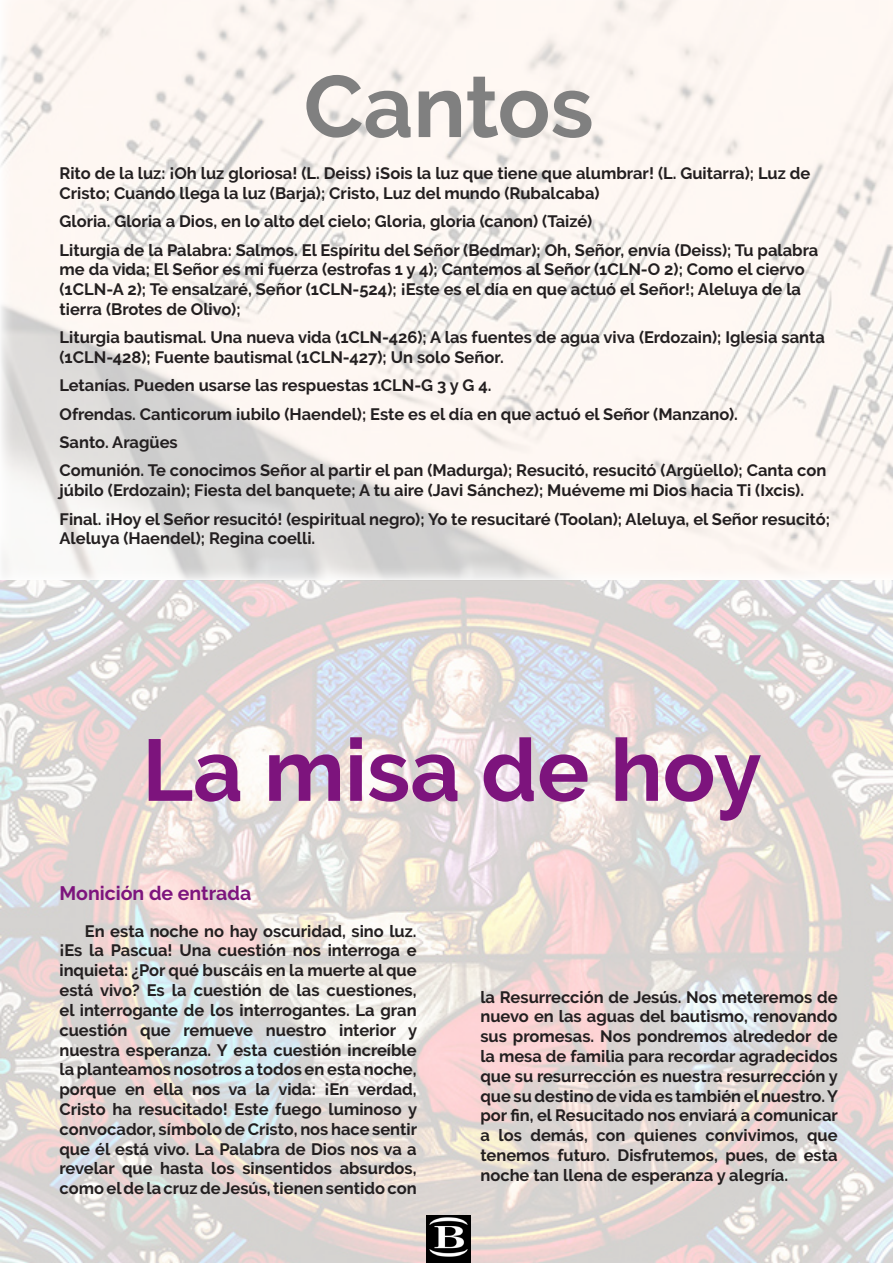
<style>
.page{position:relative;width:893px;height:1263px;background:#fff}
.page>*{position:absolute;margin:0;border:0;box-sizing:border-box;transform-origin:0 0}
.titulos_oro{font:700 87px "Raleway";color:#7d147d}
.titulos_oro-2{font:700 87px "Raleway";color:#808080}
.t1{font:700 19.5px "Raleway";color:#7d147d}
.t2{font:700 16.5px/19.8px "Raleway";color:#231f20}
</style>
<div class="page">
<img style="left:0;top:0;width:893px;height:1263px">
<img style="left:427px;top:1216px;width:44px;height:47px">
<p class="titulos_oro-2" style="left:304px;top:57px;width:291px">Cantos</p>
<p class="t2" style="left:60px;top:164px;width:752px">Rito de la luz: ¡Oh luz gloriosa! (L. Deiss) ¡Sois la luz que tiene que alumbrar! (L. Guitarra); Luz de<br>Cristo; Cuando llega la luz (Barja); Cristo, Luz del mundo (Rubalcaba)</p>
<p class="t2" style="left:60px;top:212px;width:534px">Gloria. Gloria a Dios, en lo alto del cielo; Gloria, gloria (canon) (Taizé)</p>
<p class="t2" style="left:60px;top:240px;width:760px">Liturgia de la Palabra: Salmos. El Espíritu del Señor (Bedmar); Oh, Señor, envía (Deiss); Tu palabra me da vida; El Señor es mi fuerza (estrofas 1 y 4); Cantemos al Señor (1CLN-O 2); Como el ciervo (1CLN-A 2); Te ensalzaré, Señor (1CLN-524); ¡Este es el día en que actuó el Señor!; Aleluya de la tierra (Brotes de Olivo);</p>
<p class="t2" style="left:60px;top:328px;width:767px">Liturgia bautismal. Una nueva vida (1CLN-426); A las fuentes de agua viva (Erdozain); Iglesia santa (1CLN-428); Fuente bautismal (1CLN-427); Un solo Señor.</p>
<p class="t2" style="left:60px;top:376px;width:434px">Letanías. Pueden usarse las respuestas 1CLN-G 3 y G 4.</p>
<p class="t2" style="left:60px;top:404px;width:680px">Ofrendas. Canticorum iubilo (Haendel); Este es el día en que actuó el Señor (Manzano).</p>
<p class="t2" style="left:60px;top:432px;width:120px">Santo. Aragües</p>
<p class="t2" style="left:60px;top:461px;width:768px">Comunión. Te conocimos Señor al partir el pan (Madurga); Resucitó, resucitó (Argüello); Canta con júbilo (Erdozain); Fiesta del banquete; A tu aire (Javi Sánchez); Muéveme mi Dios hacia Ti (Ixcis).</p>
<p class="t2" style="left:60px;top:509px;width:772px">Final. ¡Hoy el Señor resucitó! (espiritual negro); Yo te resucitaré (Toolan); Aleluya, el Señor resucitó;<br>Aleluya (Haendel); Regina coelli.</p>
<p class="titulos_oro" style="left:142px;top:720px;width:621px">La misa de hoy</p>
<p class="t1" style="left:59px;top:882px;width:193px">Monición de entrada</p>
<p class="t2" style="left:59px;top:921px;width:359px;text-align:justify;text-indent:26px">En esta noche no hay oscuridad, sino luz. ¡Es la Pascua! Una cuestión nos interroga e inquieta: ¿Por qué buscáis en la muerte al que está vivo? Es la cuestión de las cuestiones, el interrogante de los interrogantes. La gran cuestión que remueve nuestro interior y nuestra esperanza. Y esta cuestión increíble la planteamos nosotros a todos en esta noche, porque en ella nos va la vida: ¡En verdad, Cristo ha resucitado! Este fuego luminoso y convocador, símbolo de Cristo, nos hace sentir que él está vivo. La Palabra de Dios nos va a revelar que hasta los sinsentidos absurdos, como el de la cruz de Jesús, tienen sentido con</p>
<p class="t2" style="left:480px;top:987px;width:359px;text-align:justify">la Resurrección de Jesús. Nos meteremos de nuevo en las aguas del bautismo, renovando sus promesas. Nos pondremos alrededor de la mesa de familia para recordar agradecidos que su resurrección es nuestra resurrección y que su destino de vida es también el nuestro. Y por fin, el Resucitado nos enviará a comunicar a los demás, con quienes convivimos, que tenemos futuro. Disfrutemos, pues, de esta noche tan llena de esperanza y alegría.</p>
</div>
